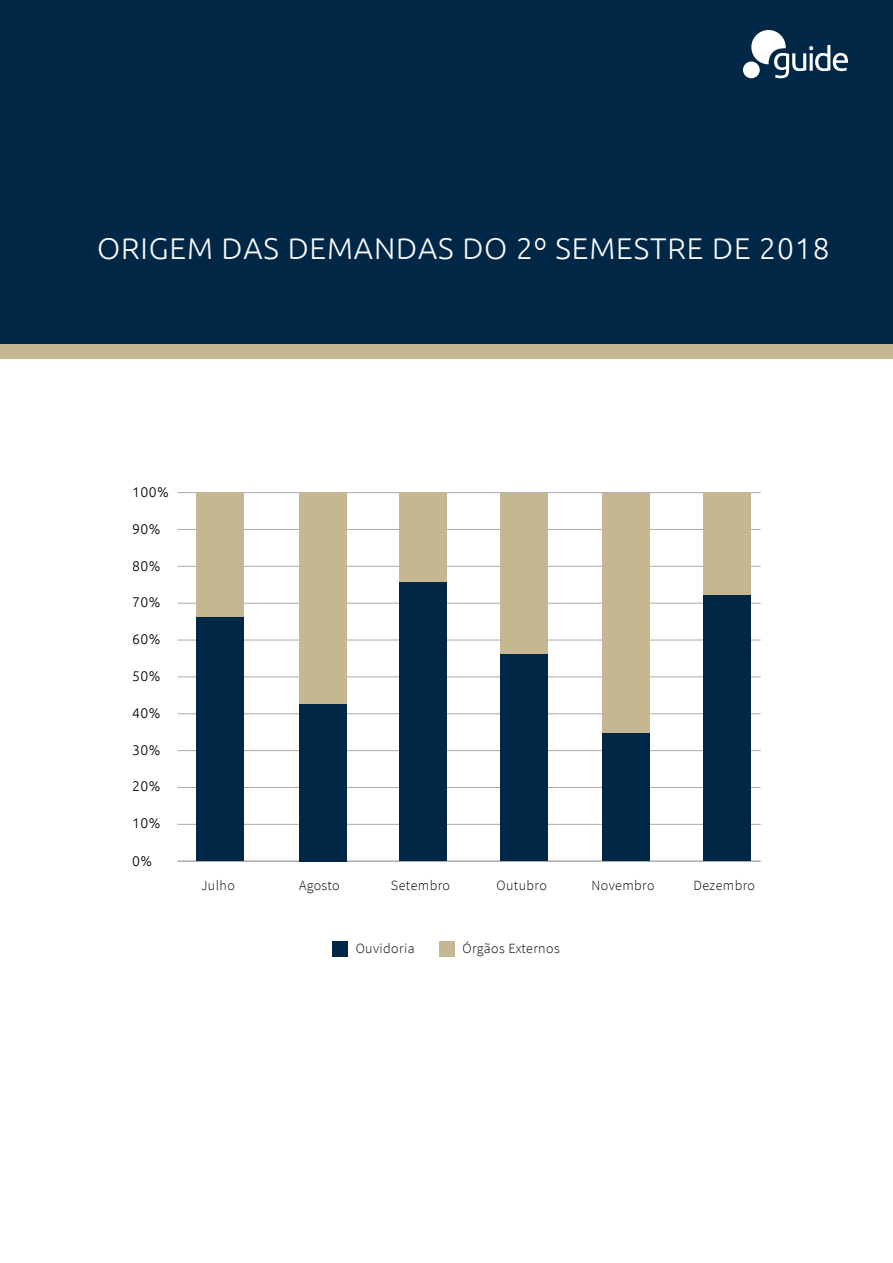
<style>
.page{position:relative;width:893px;height:1263px;background:#fff}
.page>*{position:absolute;margin:0;border:0;box-sizing:border-box;transform-origin:0 0}
.t1{font:300 30px "Ubuntu";letter-spacing:.03em;color:#f8f8f8}
.t2{font:300 13.95px "Source Sans Pro";letter-spacing:.03em;color:#000}
.t3{font:300 13.95px "Ubuntu";letter-spacing:.03em;color:#000}
</style>
<div class="page">
<div style="left:0;top:0;width:893px;height:358px;background:#002746"></div>
<div style="left:0;top:344px;width:893px;height:14px;background:#c5b792"></div>
<svg style="left:743px;top:30px;width:105px;height:48px"></svg>
<hr style="left:177px;top:860px;width:584px;height:2px;background:#aeaba6">
<hr style="left:177px;top:492px;width:584px;height:1px;background:#aeaba6">
<hr style="left:177px;top:529px;width:584px;height:1px;background:#aeaba6">
<hr style="left:177px;top:566px;width:584px;height:1px;background:#aeaba6">
<hr style="left:177px;top:603px;width:584px;height:1px;background:#aeaba6">
<hr style="left:177px;top:640px;width:584px;height:1px;background:#aeaba6">
<hr style="left:177px;top:677px;width:584px;height:1px;background:#aeaba6">
<hr style="left:177px;top:713px;width:584px;height:1px;background:#aeaba6">
<hr style="left:177px;top:750px;width:584px;height:1px;background:#aeaba6">
<hr style="left:177px;top:787px;width:584px;height:1px;background:#aeaba6">
<hr style="left:177px;top:824px;width:584px;height:1px;background:#aeaba6">
<div style="left:703px;top:595px;width:48px;height:266px;background:#002746"></div>
<div style="left:703px;top:493px;width:48px;height:102px;background:#c5b792"></div>
<div style="left:602px;top:732px;width:48px;height:129px;background:#002746"></div>
<div style="left:602px;top:493px;width:48px;height:239px;background:#c5b792"></div>
<div style="left:500px;top:653px;width:48px;height:208px;background:#002746"></div>
<div style="left:500px;top:493px;width:48px;height:160px;background:#c5b792"></div>
<div style="left:400px;top:493px;width:47px;height:90px;background:#c5b792"></div>
<div style="left:299px;top:704px;width:47px;height:157px;background:#002746"></div>
<div style="left:299px;top:493px;width:47px;height:211px;background:#c5b792"></div>
<div style="left:400px;top:583px;width:47px;height:278px;background:#002746"></div>
<div style="left:196px;top:617px;width:48px;height:244px;background:#002746"></div>
<div style="left:196px;top:493px;width:48px;height:124px;background:#c5b792"></div>
<div style="left:333px;top:942px;width:15px;height:15px;background:#002746"></div>
<div style="left:440px;top:942px;width:15px;height:15px;background:#c5b792"></div>
<h1 class="t1" style="left:97px;top:230px;width:734px">ORIGEM DAS DEMANDAS DO 2º SEMESTRE DE 2018</h1>
<p class="t3" style="left:132px;top:484px;width:38px">100%</p>
<p class="t3" style="left:132px;top:521px;width:30px">90%</p>
<p class="t3" style="left:132px;top:557px;width:30px">80%</p>
<p class="t3" style="left:132px;top:594px;width:30px">70%</p>
<p class="t3" style="left:132px;top:631px;width:30px">60%</p>
<p class="t3" style="left:132px;top:668px;width:30px">50%</p>
<p class="t3" style="left:132px;top:704px;width:30px">40%</p>
<p class="t3" style="left:132px;top:741px;width:30px">30%</p>
<p class="t3" style="left:132px;top:778px;width:30px">20%</p>
<p class="t3" style="left:132px;top:815px;width:30px">10%</p>
<p class="t3" style="left:132px;top:852px;width:21px">0%</p>
<p class="t2" style="left:201px;top:877px;width:35px">Julho</p>
<p class="t2" style="left:299px;top:877px;width:42px">Agosto</p>
<p class="t2" style="left:391px;top:877px;width:61px">Setembro</p>
<p class="t2" style="left:497px;top:877px;width:52px">Outubro</p>
<p class="t2" style="left:591px;top:877px;width:65px">Novembro</p>
<p class="t2" style="left:693px;top:877px;width:63px">Dezembro</p>
<p class="t2" style="left:356px;top:940px;width:60px">Ouvidoria</p>
<p class="t2" style="left:463px;top:940px;width:99px">Órgãos Externos</p>
</div>
